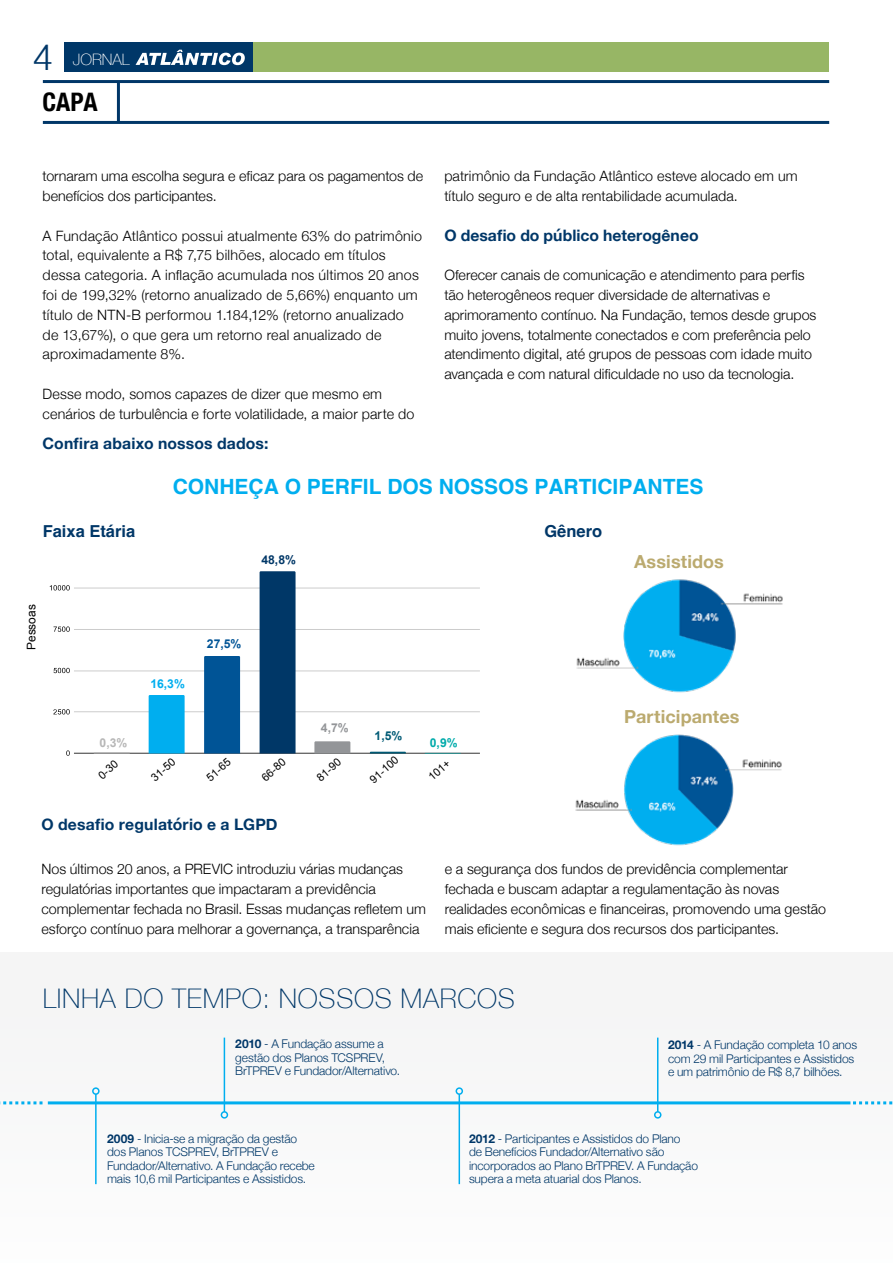
<style>
.page{position:relative;width:893px;height:1263px;background:#fff}
.page>*{position:absolute;margin:0;border:0;box-sizing:border-box;transform-origin:0 0}
.t1{font:300 36px "Helvetica";color:#003768}
.t2{font:100 27px "Helvetica Neue";letter-spacing:.025em;color:#003768}
.t3{font:700 condensed 25.5px "Helvetica Neue";color:#000}
.t4{font:700 21px "Helvetica";color:#00aeef}
.t5{font:700 18px "Helvetica Neue";letter-spacing:.005em;color:#bbaa6f}
.t6{font:700 16.5px "Helvetica";color:#003768}
.t7{font:700 15.75px "Helvetica Neue";letter-spacing:.005em;color:#003768}
.t8{font:100 15.75px "Helvetica Neue";color:#fff}
.t9{font:300 14.25px/19.8px "Helvetica Neue";color:#000}
.t10{font:300 14.25px/19.8px "Helvetica Neue";letter-spacing:.02em;color:#000}
.t11{font:700 12.15px "Arial";color:#00aeef}
.t12{font:700 12.15px "Arial";color:#005496}
.t13{font:700 12.15px "Arial";color:#003767}
.t14{font:700 12.15px "Arial";color:#b7b7b7}
.t15{font:700 12.15px "Arial";color:#939598}
.t16{font:700 12.15px "Arial";color:#005a75}
.t17{font:700 12.15px "Arial";color:#00abab}
.t18{font:300 12px/13.5px "Helvetica Neue";letter-spacing:-.01em;color:#003768}
.t19{font:11.85px "Arial";color:#000}
.t20{font:10.95px "Arial";color:#000}
.s1{font-weight:700}
</style>
<div class="page">
<div style="left:0;top:952px;width:893px;height:311px;background:#f8f8f8"></div>
<hr style="left:48px;top:1101px;width:802px;height:3px;background:#00aeef">
<svg style="left:853px;top:1101px;width:40px;height:3px"></svg>
<svg style="left:0;top:1101px;width:43px;height:3px"></svg>
<hr style="left:224px;top:1037px;width:1px;height:75px;background:#00aeef">
<div style="left:221px;top:1111px;width:7px;height:7px;border:2px solid #00aeef;border-radius:50%"></div>
<hr style="left:657px;top:1037px;width:1px;height:75px;background:#00aeef">
<div style="left:654px;top:1111px;width:7px;height:7px;border:2px solid #00aeef;border-radius:50%"></div>
<hr style="left:459px;top:1094px;width:1px;height:90px;background:#00aeef">
<div style="left:456px;top:1087px;width:7px;height:8px;border:2px solid #00aeef;border-radius:50%"></div>
<hr style="left:95px;top:1094px;width:2px;height:90px;background:#00aeef">
<div style="left:92px;top:1087px;width:8px;height:8px;border:2px solid #00aeef;border-radius:50%"></div>
<hr style="left:74px;top:753px;width:406px;height:1px;background:#333">
<hr style="left:74px;top:711px;width:406px;height:1px;background:#ccc">
<hr style="left:74px;top:671px;width:406px;height:1px;background:#ccc">
<hr style="left:74px;top:629px;width:406px;height:1px;background:#ccc">
<hr style="left:74px;top:588px;width:406px;height:1px;background:#ccc">
<svg style="left:94px;top:752px;width:36px;height:1px"></svg>
<div style="left:149px;top:695px;width:36px;height:58px;background:#00aeef"></div>
<div style="left:204px;top:656px;width:36px;height:97px;background:#005496"></div>
<div style="left:260px;top:571px;width:36px;height:182px;background:#003767"></div>
<svg style="left:314px;top:741px;width:36px;height:12px"></svg>
<svg style="left:370px;top:752px;width:36px;height:1px"></svg>
<svg style="left:425px;top:753px;width:36px;height:1px"></svg>
<svg style="left:66px;top:750px;width:4px;height:6px"></svg>
<svg style="left:53px;top:709px;width:17px;height:5px"></svg>
<svg style="left:53px;top:668px;width:17px;height:5px"></svg>
<svg style="left:54px;top:626px;width:16px;height:6px"></svg>
<svg style="left:50px;top:585px;width:20px;height:5px"></svg>
<img style="left:576px;top:579px;width:207px;height:114px">
<img style="left:575px;top:734px;width:207px;height:112px">
<div style="left:64px;top:43px;width:193px;height:29px;background:#003768"></div>
<div style="left:253px;top:43px;width:576px;height:29px;background:#97b665"></div>
<svg style="left:136px;top:50px;width:109px;height:15px"></svg>
<hr style="left:43px;top:80px;width:786px;height:3px;background:#003768">
<hr style="left:43px;top:121px;width:786px;height:3px;background:#003768">
<hr style="left:117px;top:82px;width:3px;height:40px;background:#003768">
<h1 class="t1" style="left:33px;top:27px;width:22px">4</h1>
<p class="t8" style="left:73px;top:48px;width:59px">JORNAL</p>
<h3 class="t3" style="left:43px;top:81px;width:57px">CAPA</h3>
<p class="t9" style="left:43px;top:165px;width:382px">tornaram uma escolha segura e eficaz para os pagamentos de benefícios dos participantes.</p>
<p class="t10" style="left:43px;top:225px;width:381px">A Fundação Atlântico possui atualmente 63% do patrimônio total, equivalente a R$ 7,75 bilhões, alocado em títulos dessa categoria. A inflação acumulada nos últimos 20 anos foi de 199,32% (retorno anualizado de 5,66%) enquanto um título de NTN-B performou 1.184,12% (retorno anualizado de 13,67%), o que gera um retorno real anualizado de aproximadamente 8%.</p>
<p class="t9" style="left:43px;top:383px;width:373px">Desse modo, somos capazes de dizer que mesmo em cenários de turbulência e forte volatilidade, a maior parte do</p>
<p class="t7" style="left:43px;top:431px;width:227px">Confira abaixo nossos dados:</p>
<p class="t9" style="left:444px;top:165px;width:355px">patrimônio da Fundação Atlântico esteve alocado em um título seguro e de alta rentabilidade acumulada.</p>
<p class="t7" style="left:444px;top:223px;width:256px">O desafio do público heterogêneo</p>
<p class="t9" style="left:444px;top:264px;width:374px">Oferecer canais de comunicação e atendimento para perfis tão heterogêneos requer diversidade de alternativas e aprimoramento contínuo. Na Fundação, temos desde grupos muito jovens, totalmente conectados e com preferência pelo atendimento digital, até grupos de pessoas com idade muito avançada e com natural dificuldade no uso da tecnologia.</p>
<h3 class="t4" style="left:173px;top:474px;width:532px">CONHEÇA O PERFIL DOS NOSSOS PARTICIPANTES</h3>
<p class="t6" style="left:43px;top:522px;width:94px">Faixa Etária</p>
<p class="t6" style="left:544px;top:522px;width:59px">Gênero</p>
<p class="t13" style="left:261px;top:551px;width:36px">48,8%</p>
<p class="t19" style="left:23px;top:650px;width:47px;rotate:-90deg">Pessoas</p>
<p class="t14" style="left:100px;top:735px;width:29px">0,3%</p>
<p class="t11" style="left:150px;top:676px;width:36px">16,3%</p>
<p class="t12" style="left:207px;top:636px;width:36px">27,5%</p>
<p class="t15" style="left:321px;top:720px;width:29px">4,7%</p>
<p class="t16" style="left:375px;top:727px;width:29px">1,5%</p>
<p class="t17" style="left:430px;top:735px;width:29px">0,9%</p>
<p class="t20" style="left:95px;top:771px;width:23px;rotate:-41deg">0-30</p>
<p class="t20" style="left:148px;top:773px;width:30px;rotate:-41deg">31-50</p>
<p class="t20" style="left:203px;top:773px;width:30px;rotate:-41deg">51-65</p>
<p class="t20" style="left:258px;top:773px;width:30px;rotate:-41deg">66-80</p>
<p class="t20" style="left:314px;top:773px;width:30px;rotate:-41deg">81-90</p>
<p class="t20" style="left:367px;top:775px;width:36px;rotate:-41deg">91-100</p>
<p class="t20" style="left:425px;top:772px;width:26px;rotate:-41deg">101+</p>
<p class="t5" style="left:634px;top:547px;width:91px">Assistidos</p>
<p class="t5" style="left:624px;top:703px;width:117px">Participantes</p>
<p class="t7" style="left:41px;top:812px;width:238px">O desafio regulatório e a LGPD</p>
<p class="t9" style="left:41px;top:858px;width:386px">Nos últimos 20 anos, a PREVIC introduziu várias mudanças regulatórias importantes que impactaram a previdência complementar fechada no Brasil. Essas mudanças refletem um esforço contínuo para melhorar a governança, a transparência</p>
<p class="t9" style="left:445px;top:858px;width:383px">e a segurança dos fundos de previdência complementar fechada e buscam adaptar a regulamentação às novas realidades econômicas e financeiras, promovendo uma gestão mais eficiente e segura dos recursos dos participantes.</p>
<h2 class="t2" style="left:43px;top:977px;width:474px">LINHA DO TEMPO: NOSSOS MARCOS</h2>
<p class="t18" style="left:235px;top:1036px;width:166px"><span class="s1">2010</span> - A Fundação assume a gestão dos Planos TCSPREV,<br>BrTPREV e Fundador/Alternativo.</p>
<p class="t18" style="left:668px;top:1037px;width:191px"><span class="s1">2014</span> - A Fundação completa 10 anos com 29 mil Participantes e Assistidos e um patrimônio de R$ 8,7 bilhões.</p>
<p class="t18" style="left:107px;top:1131px;width:209px"><span class="s1">2009</span> - Inicia-se a migração da gestão dos Planos TCSPREV, BrTPREV e Fundador/Alternativo. A Fundação recebe mais 10,6 mil Participantes e Assistidos.</p>
<p class="t18" style="left:469px;top:1131px;width:230px"><span class="s1">2012</span> - Participantes e Assistidos do Plano<br>de Benefícios Fundador/Alternativo são incorporados ao Plano BrTPREV. A Fundação supera a meta atuarial dos Planos.</p>
</div>
